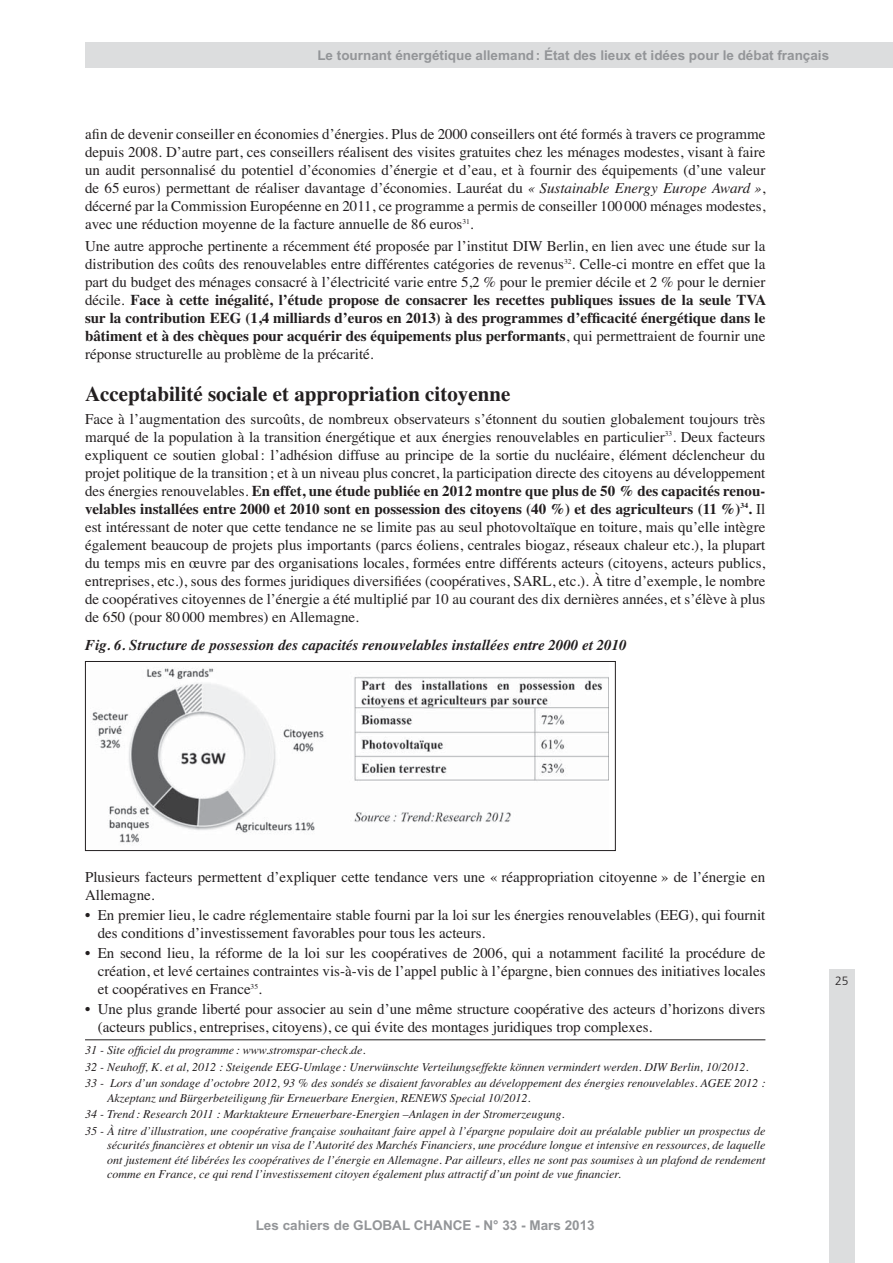
<style>
.page{position:relative;width:893px;height:1263px;background:#fff}
.page>*{position:absolute;margin:0;border:0;box-sizing:border-box;transform-origin:0 0}
.t1{font:700 21px "Times";color:#231f20}
.t2{font:15px/18px "Times";color:#231f20;text-align:justify}
.t3{font:italic 700 15px "Times";color:#231f20}
.t4{font:700 13.5px "Arial";color:#939598}
.t5{font:italic 12px/16.5px "Times";color:#231f20}
.t6{font:300 12px "Frutiger";color:#231f20}
.s1{font-style:italic}
.s2{font-weight:700}
</style>
<div class="page">
<div style="left:829px;top:969px;width:26px;height:294px;background:#dcddde"></div>
<div style="left:85px;top:43px;width:808px;height:25px;background:#dcddde"></div>
<img style="left:92px;top:668px;width:516px;height:175px">
<div style="left:85px;top:661px;width:531px;height:190px;border:1px solid #231f20"></div>
<hr style="left:85px;top:1039px;width:680px;height:1px;background:#231f20">
<p class="t4" style="left:317px;top:48px;width:513px">Le tournant énergétique allemand : État des lieux et idées pour le débat français</p>
<p class="t2" style="left:85px;top:126px;width:682px">afin de devenir conseiller en économies d’énergies. Plus de 2000 conseillers ont été formés à travers ce programme depuis 2008. D’autre part, ces conseillers réalisent des visites gratuites chez les ménages modestes, visant à faire un audit personnalisé du potentiel d’économies d’énergie et d’eau, et à fournir des équipements (d’une valeur de 65 euros) permettant de réaliser davantage d’économies. Lauréat du <span class="s1">« Sustainable Energy Europe Award »</span>, décerné par la Commission Européenne en 2011, ce programme a permis de conseiller 100 000 ménages modestes, avec une réduction moyenne de la facture annuelle de 86 euros<sup>31</sup>.</p>
<p class="t2" style="left:85px;top:238px;width:683px">Une autre approche pertinente a récemment été proposée par l’institut DIW Berlin, en lien avec une étude sur la distribution des coûts des renouvelables entre différentes catégories de revenus<sup>32</sup>. Celle-ci montre en effet que la part du budget des ménages consacré à l’électricité varie entre 5,2 % pour le premier décile et 2 % pour le dernier décile. <span class="s2">Face à cette inégalité, l’étude propose de consacrer les recettes publiques issues de la seule TVA sur la contribution EEG (1,4 milliards d’euros en 2013) à des programmes d’efficacité énergétique dans le bâtiment et à des chèques pour acquérir des équipements plus performants</span>, qui permettraient de fournir une réponse structurelle au problème de la précarité.</p>
<h1 class="t1" style="left:85px;top:387px;width:427px">Acceptabilité sociale et appropriation citoyenne</h1>
<p class="t2" style="left:85px;top:411px;width:682px">Face à l’augmentation des surcoûts, de nombreux observateurs s’étonnent du soutien globalement toujours très marqué de la population à la transition énergétique et aux énergies renouvelables en particulier<sup>33</sup>. Deux facteurs expliquent ce soutien global : l’adhésion diffuse au principe de la sortie du nucléaire, élément déclencheur du projet politique de la transition ; et à un niveau plus concret, la participation directe des citoyens au développement des énergies renouvelables. <span class="s2">En effet, une étude publiée en 2012 montre que plus de 50 % des capacités renou&shy;velables installées entre 2000 et 2010 sont en possession des citoyens (40 %) et des agriculteurs (11 %)</span><sup>34</sup><span class="s2">.</span> Il est intéressant de noter que cette tendance ne se limite pas au seul photovoltaïque en toiture, mais qu’elle intègre également beaucoup de projets plus importants (parcs éoliens, centrales biogaz, réseaux chaleur etc.), la plupart du temps mis en œuvre par des organisations locales, formées entre différents acteurs (citoyens, acteurs publics, entreprises, etc.), sous des formes juridiques diversifiées (coopératives, SARL, etc.). À titre d’exemple, le nombre de coopératives citoyennes de l’énergie a été multiplié par 10 au courant des dix dernières années, et s’élève à plus de 650 (pour 80 000 membres) en Allemagne.</p>
<p class="t3" style="left:85px;top:639px;width:543px">Fig. 6. Structure de possession des capacités renouvelables installées entre 2000 et 2010</p>
<p class="t2" style="left:85px;top:869px;width:682px">Plusieurs facteurs permettent d’expliquer cette tendance vers une « réappropriation citoyenne » de l’énergie en<br>Allemagne.</p>
<p class="t2" style="left:98px;top:907px;width:669px;text-indent:-13px">• En premier lieu, le cadre réglementaire stable fourni par la loi sur les énergies renouvelables (EEG), qui fournit des conditions d’investissement favorables pour tous les acteurs.</p>
<p class="t2" style="left:98px;top:945px;width:669px;text-indent:-13px">• En second lieu, la réforme de la loi sur les coopératives de 2006, qui a notamment facilité la procédure de création, et levé certaines contraintes vis-à-vis de l’appel public à l’épargne, bien connues des initiatives locales et coopératives en France<sup>35</sup>.</p>
<p class="t2" style="left:98px;top:1001px;width:669px;text-indent:-13px">• Une plus grande liberté pour associer au sein d’une même structure coopérative des acteurs d’horizons divers (acteurs publics, entreprises, citoyens), ce qui évite des montages juridiques trop complexes.</p>
<p class="t5" style="left:85px;top:1043px;width:682px">31 - Site officiel du programme : www.stromspar-check.de.<br>32 - Neuhoff, K. et al, 2012 : Steigende EEG-Umlage : Unerwünschte Verteilungseffekte können vermindert werden. DIW Berlin, 10/2012.<br>33 - Lors d’un sondage d’octobre 2012, 93 % des sondés se disaient favorables au développement des énergies renouvelables. AGEE 2012 :</p>
<p class="t5" style="left:85px;top:1090px;width:682px;text-indent:22px">Akzeptanz und Bürgerbeteiligung für Erneuerbare Energien, RENEWS Special 10/2012.<br>34 - Trend : Research 2011 : Marktakteure Erneuerbare-Energien –Anlagen in der Stromerzeugung.<br>35 - À titre d’illustration, une coopérative française souhaitant faire appel à l’épargne populaire doit au préalable publier un prospectus de</p>
<p class="t5" style="left:107px;top:1139px;width:660px;line-height:14.4px;text-align:justify">sécurités financières et obtenir un visa de l’Autorité des Marchés Financiers, une procédure longue et intensive en ressources, de laquelle ont justement été libérées les coopératives de l’énergie en Allemagne. Par ailleurs, elles ne sont pas soumises à un plafond de rendement comme en France, ce qui rend l’investissement citoyen également plus attractif d’un point de vue financier.</p>
<p class="t4" style="left:256px;top:1218px;width:341px">Les cahiers de GLOBAL CHANCE - N° 33 - Mars 2013</p>
<p class="t6" style="left:835px;top:976px;width:15px">25</p>
</div>
